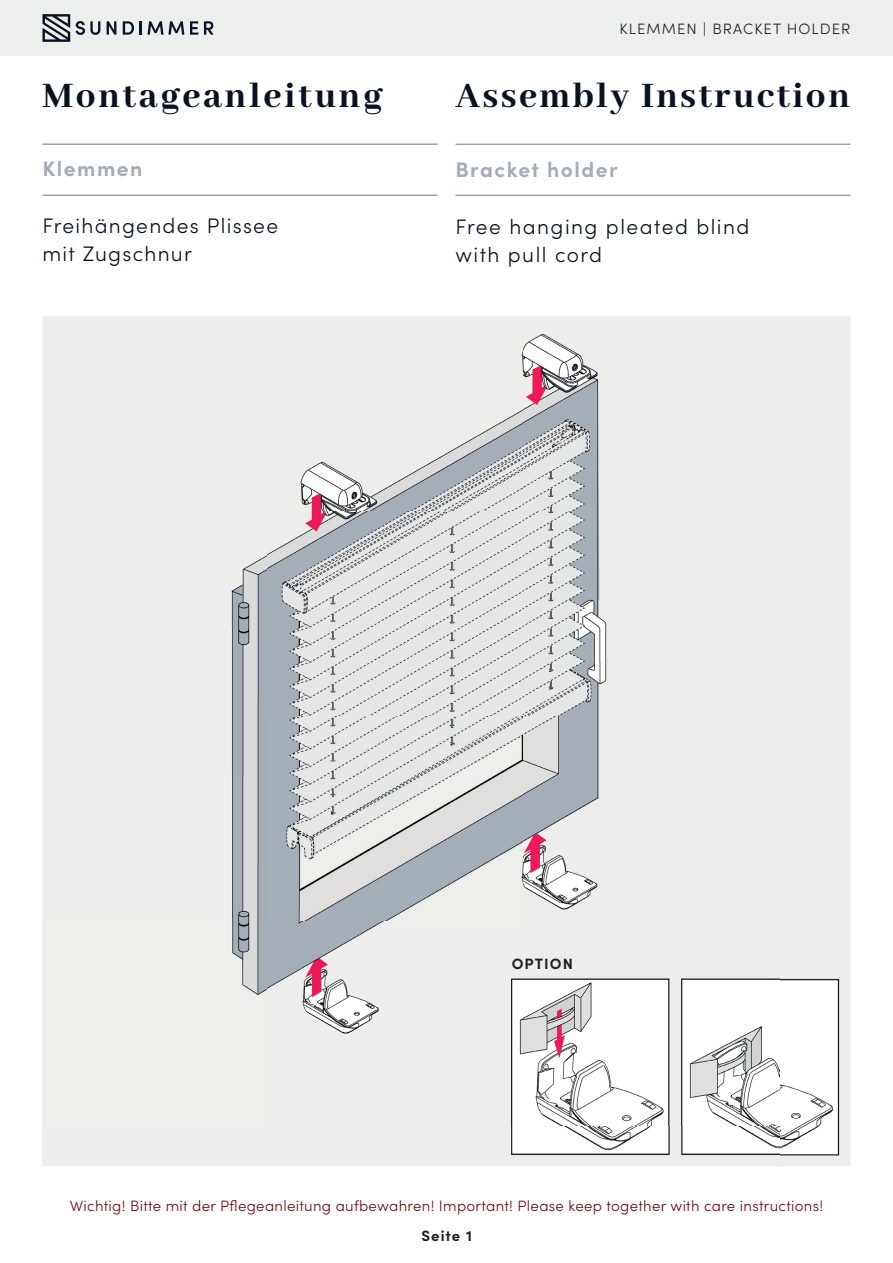
<style>
.page{position:relative;width:893px;height:1263px;background:#fff}
.page>*{position:absolute;margin:0;border:0;box-sizing:border-box;transform-origin:0 0}
.t1{font:800 39px "Abhaya Libre";letter-spacing:.065em;color:#091320}
.t2{font:300 21px/28.5px "Sofia Pro";letter-spacing:.06em;color:#091320}
.t3{font:700 21px "Sofia Pro";letter-spacing:.07em;color:#a5adb6}
.t4{font:300 15px "Sofia Pro";letter-spacing:.02em;color:#6d0b13}
.t5{font:300 15px "Sofia Pro";letter-spacing:.07em;color:#231f20}
.t6{font:700 15px "Sofia Pro";letter-spacing:.07em;color:#231f20}
</style>
<div class="page">
<div style="left:0;top:0;width:893px;height:56px;background:#edefed"></div>
<svg style="left:43px;top:14px;width:27px;height:28px"></svg>
<svg style="left:76px;top:21px;width:24px;height:14px"></svg>
<svg style="left:107px;top:21px;width:9px;height:14px"></svg>
<svg style="left:123px;top:21px;width:11px;height:14px"></svg>
<svg style="left:140px;top:21px;width:44px;height:14px"></svg>
<svg style="left:190px;top:21px;width:8px;height:14px"></svg>
<svg style="left:204px;top:21px;width:10px;height:14px"></svg>
<img style="left:42px;top:316px;width:808px;height:851px">
<hr style="left:43px;top:144px;width:394px;height:1px;background:#6f7785">
<hr style="left:43px;top:195px;width:394px;height:1px;background:#6f7785">
<hr style="left:455px;top:144px;width:395px;height:1px;background:#6f7785">
<hr style="left:455px;top:195px;width:395px;height:1px;background:#6f7785">
<p class="t5" style="left:619px;top:18px;width:232px">KLEMMEN | BRACKET HOLDER</p>
<h1 class="t1" style="left:43px;top:74px;width:341px">Montageanleitung</h1>
<h1 class="t1" style="left:455px;top:74px;width:396px">Assembly Instruction</h1>
<h2 class="t3" style="left:43px;top:152px;width:101px">Klemmen</h2>
<h2 class="t3" style="left:455px;top:153px;width:164px">Bracket holder</h2>
<h2 class="t2" style="left:43px;top:210px;width:237px">Freihängendes Plissee mit Zugschnur</h2>
<h2 class="t2" style="left:455px;top:211px;width:295px">Free hanging pleated blind with pull cord</h2>
<p class="t6" style="left:512px;top:952px;width:63px">OPTION</p>
<p class="t4" style="left:70px;top:1194px;width:755px">Wichtig! Bitte mit der Pflegeanleitung aufbewahren! Important! Please keep together with care instructions!</p>
<p class="t6" style="left:421px;top:1225px;width:52px">Seite 1</p>
</div>
